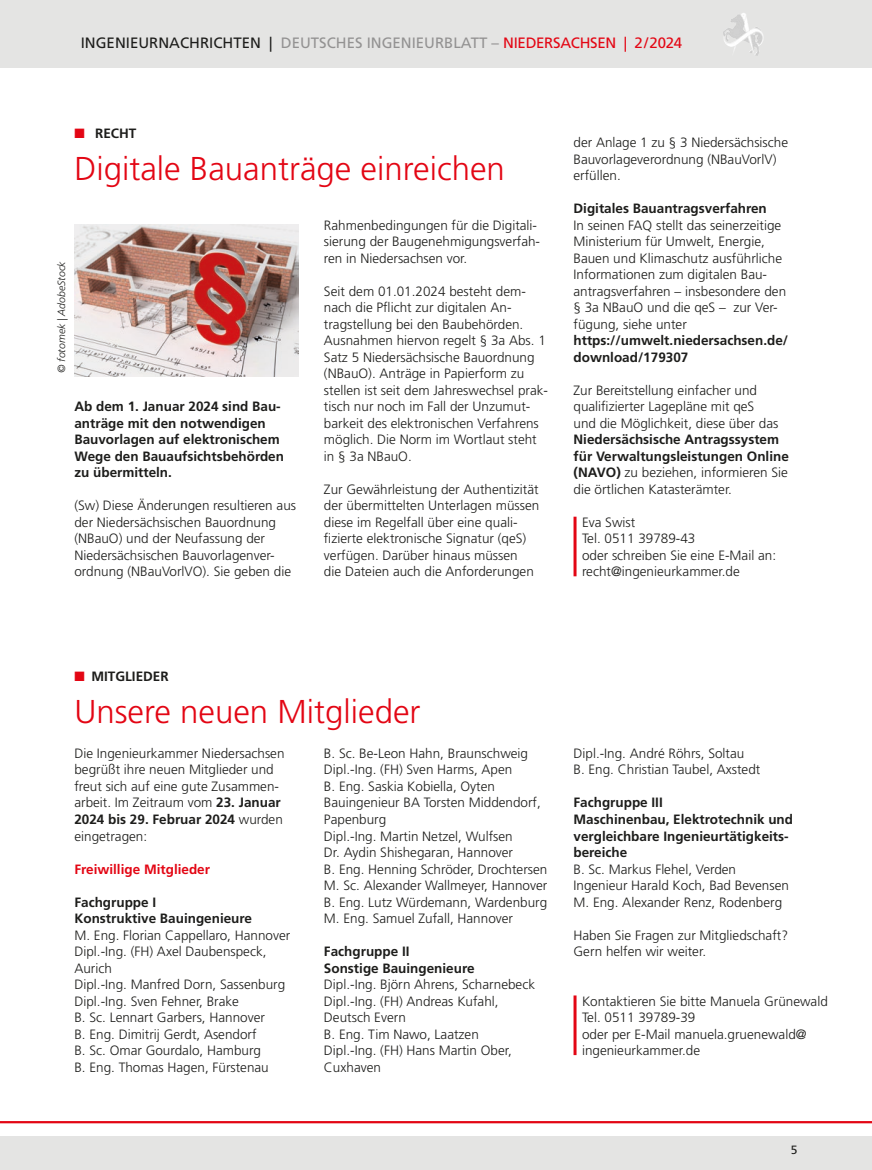
<style>
.page{position:relative;width:872px;height:1170px;background:#fff}
.page>*{position:absolute;margin:0;border:0;box-sizing:border-box;transform-origin:0 0}
.Headline{font:300 33px "Frutiger LT Std";color:#e30614}
.t1{font:15px "Frutiger LT Std";color:#939292}
.Fließtext_Abstand{font:300 13.5px/16.5px "Frutiger LT Std";color:#1d1d1b}
.Fließtext{font:300 13.5px/16.5px "Frutiger LT Std";color:#1d1d1b}
.Fließtext_Abstand-2{font:700 13.5px/16.5px "Frutiger LT Std";color:#1d1d1b}
.Fließtext_mit_roter_Linie{font:300 13.5px/16.5px "Frutiger LT Std";color:#1d1d1b}
.Fließtext-2{font:700 13.5px "Frutiger LT Std";color:#1d1d1b}
.Fließtext_Bold_Schwarz{font:700 13.5px "Frutiger LT Std";color:#1d1d1b}
.Fließtext-3{font:700 13.5px "Frutiger LT Std";color:#e30614}
.t2{font:12px "Frutiger LT Std";color:#1d1d1b}
.CREDITS{font:italic 300 10.5px "Frutiger LT Std";color:#1d1d1b}
.s1{color:#1d1d1b}
.s2{color:#e30614}
.s3{font-weight:700}
</style>
<div class="page">
<div style="left:0;top:1135px;width:872px;height:34px;background:#e4e4e3"></div>
<div style="left:0;top:0;width:872px;height:68px;background:#e4e4e3"></div>
<hr style="left:0;top:1120px;width:872px;height:3px;background:#e30614">
<svg style="left:731px;top:13px;width:12px;height:9px"></svg>
<hr style="left:573px;top:516px;width:3px;height:60px;background:#e30614">
<img style="left:74px;top:224px;width:225px;height:152px">
<hr style="left:573px;top:995px;width:3px;height:59px;background:#e30614">
<p class="t1" style="left:81px;top:34px;width:603px"><span class="s1">INGENIEURNACHRICHTEN |</span> DEUTSCHES INGENIEURBLATT – <span class="s2">NIEDERSACHSEN | 2/2024</span></p>
<p class="Fließtext_Abstand-2" style="left:74px;top:125px;width:64px"><span class="s2">■</span> RECHT</p>
<p class="Headline" style="left:74px;top:150px;width:432px">Digitale Bauanträge einreichen</p>
<p class="CREDITS" style="left:56px;top:373px;width:113px;rotate:-90deg">© fotomek | AdobeStock</p>
<p class="Fließtext_Abstand-2" style="left:74px;top:398px;width:211px">Ab dem 1. Januar 2024 sind Bau&shy;anträge mit den notwendigen<br>Bauvorlagen auf elektronischem<br>Wege den Bauaufsichtsbehörden zu übermitteln.</p>
<p class="Fließtext_Abstand" style="left:74px;top:497px;width:223px">(Sw) Diese Änderungen resultieren aus der Niedersächsischen Bauordnung (NBauO) und der Neufassung der Niedersächsischen Bauvorlagenver&shy;ordnung (NBauVorlVO). Sie geben die</p>
<p class="Fließtext_Abstand" style="left:324px;top:217px;width:218px">Rahmenbedingungen für die Digitali&shy;sierung der Baugenehmigungsverfah&shy;ren in Niedersachsen vor.</p>
<p class="Fließtext_Abstand" style="left:324px;top:283px;width:225px">Seit dem 01.01.2024 besteht dem&shy;nach die Pflicht zur digitalen An&shy;tragstellung bei den Baubehörden.<br>Ausnahmen hiervon regelt § 3a Abs. 1<br>Satz 5 Niedersächsische Bauordnung (NBauO). Anträge in Papierform zu stellen ist seit dem Jahreswechsel prak&shy;tisch nur noch im Fall der Unzumut&shy;barkeit des elektronischen Verfahrens möglich. Die Norm im Wortlaut steht in § 3a NBauO.</p>
<p class="Fließtext_Abstand" style="left:324px;top:481px;width:217px">Zur Gewährleistung der Authentizität der übermittelten Unterlagen müssen diese im Regelfall über eine quali&shy;fizierte elektronische Signatur (qeS) verfügen. Darüber hinaus müssen<br>die Dateien auch die Anforderungen</p>
<p class="Fließtext_Abstand" style="left:573px;top:134px;width:216px">der Anlage 1 zu § 3 Niedersächsische<br>Bauvorlageverordnung (NBauVorlV) erfüllen.</p>
<p class="Fließtext_Bold_Schwarz" style="left:573px;top:200px;width:195px">Digitales Bauantragsverfahren</p>
<p class="Fließtext" style="left:573px;top:217px;width:216px">In seinen FAQ stellt das seinerzeitige<br>Ministerium für Umwelt, Energie,<br>Bauen und Klimaschutz ausführliche<br>Informationen zum digitalen Bau&shy;antragsverfahren – insbesondere den § 3a NBauO und die qeS – zur Ver&shy;fügung, siehe unter <span class="s3">https://umwelt.niedersachsen.de/ download/179307</span></p>
<p class="Fließtext_Abstand" style="left:573px;top:382px;width:217px">Zur Bereitstellung einfacher und qualifizierter Lagepläne mit qeS<br>und die Möglichkeit, diese über das <span class="s3">Niedersächsische Antragssystem für Verwaltungsleistungen Online (NAVO)</span> zu beziehen, informieren Sie die örtlichen Katasterämter.</p>
<p class="Fließtext_mit_roter_Linie" style="left:582px;top:514px;width:55px">Eva Swist</p>
<p class="Fließtext_mit_roter_Linie" style="left:582px;top:530px;width:115px">Tel. 0511 39789-43</p>
<p class="Fließtext_mit_roter_Linie" style="left:582px;top:547px;width:196px">oder schreiben Sie eine E-Mail an:</p>
<p class="Fließtext_mit_roter_Linie" style="left:582px;top:563px;width:159px">recht@ingenieurkammer.de</p>
<p class="Fließtext_Abstand-2" style="left:74px;top:668px;width:96px"><span class="s2">■</span> MITGLIEDER</p>
<p class="Headline" style="left:74px;top:693px;width:347px">Unsere neuen Mitglieder</p>
<p class="Fließtext" style="left:74px;top:745px;width:212px">Die Ingenieurkammer Niedersachsen begrüßt ihre neuen Mitglieder und freut sich auf eine gute Zusammen&shy;arbeit. Im Zeitraum vom <span class="s3">23. Januar<br>2024 bis 29. Februar 2024</span> wurden eingetragen:</p>
<p class="Fließtext-3" style="left:74px;top:860px;width:137px">Freiwillige Mitglieder</p>
<p class="Fließtext-2" style="left:74px;top:893px;width:83px">Fachgruppe I</p>
<p class="Fließtext-2" style="left:74px;top:910px;width:179px">Konstruktive Bauingenieure</p>
<p class="Fließtext" style="left:74px;top:926px;width:217px">M. Eng. Florian Cappellaro, Hannover</p>
<p class="Fließtext" style="left:74px;top:943px;width:194px">Dipl.-Ing. (FH) Axel Daubenspeck,<br>Aurich</p>
<p class="Fließtext" style="left:74px;top:976px;width:212px">Dipl.-Ing. Manfred Dorn, Sassenburg</p>
<p class="Fließtext" style="left:74px;top:992px;width:166px">Dipl.-Ing. Sven Fehner, Brake</p>
<p class="Fließtext" style="left:74px;top:1009px;width:192px">B. Sc. Lennart Garbers, Hannover</p>
<p class="Fließtext" style="left:74px;top:1025px;width:184px">B. Eng. Dimitrij Gerdt, Asendorf</p>
<p class="Fließtext" style="left:74px;top:1042px;width:188px">B. Sc. Omar Gourdalo, Hamburg</p>
<p class="Fließtext" style="left:74px;top:1058px;width:196px">B. Eng. Thomas Hagen, Fürstenau</p>
<p class="Fließtext_Abstand" style="left:324px;top:745px;width:225px">B. Sc. Be-Leon Hahn, Braunschweig<br>Dipl.-Ing. (FH) Sven Harms, Apen<br>B. Eng. Saskia Kobiella, Oyten<br>Bauingenieur BA Torsten Middendorf,<br>Papenburg<br>Dipl.-Ing. Martin Netzel, Wulfsen<br>Dr. Aydin Shishegaran, Hannover<br>B. Eng. Henning Schröder, Drochtersen<br>M. Sc. Alexander Wallmeyer, Hannover<br>B. Eng. Lutz Würdemann, Wardenburg<br>M. Eng. Samuel Zufall, Hannover</p>
<p class="Fließtext_Abstand-2" style="left:324px;top:943px;width:152px">Fachgruppe II<br>Sonstige Bauingenieure</p>
<p class="Fließtext_Abstand" style="left:324px;top:976px;width:213px">Dipl.-Ing. Björn Ahrens, Scharnebeck<br>Dipl.-Ing. (FH) Andreas Kufahl,<br>Deutsch Evern<br>B. Eng. Tim Nawo, Laatzen<br>Dipl.-Ing. (FH) Hans Martin Ober,<br>Cuxhaven</p>
<p class="Fließtext_Abstand" style="left:573px;top:745px;width:188px">Dipl.-Ing. André Röhrs, Soltau<br>B. Eng. Christian Taubel, Axstedt</p>
<p class="Fließtext_Abstand-2" style="left:573px;top:794px;width:221px">Fachgruppe III<br>Maschinenbau, Elektrotechnik und vergleichbare Ingenieurtätigkeits&shy;bereiche</p>
<p class="Fließtext_Abstand" style="left:573px;top:860px;width:217px">B. Sc. Markus Flehel, Verden<br>Ingenieur Harald Koch, Bad Bevensen<br>M. Eng. Alexander Renz, Rodenberg</p>
<p class="Fließtext_Abstand" style="left:573px;top:926px;width:216px">Haben Sie Fragen zur Mitgliedschaft?<br>Gern helfen wir weiter.</p>
<p class="Fließtext_mit_roter_Linie" style="left:582px;top:992px;width:247px">Kontaktieren Sie bitte Manuela Grünewald</p>
<p class="Fließtext_mit_roter_Linie" style="left:582px;top:1009px;width:115px">Tel. 0511 39789-39</p>
<p class="Fließtext_mit_roter_Linie" style="left:582px;top:1025px;width:226px">oder per E-Mail manuela.gruenewald@ ingenieurkammer.de</p>
<p class="t2" style="left:791px;top:1142px;width:8px">5</p>
</div>
